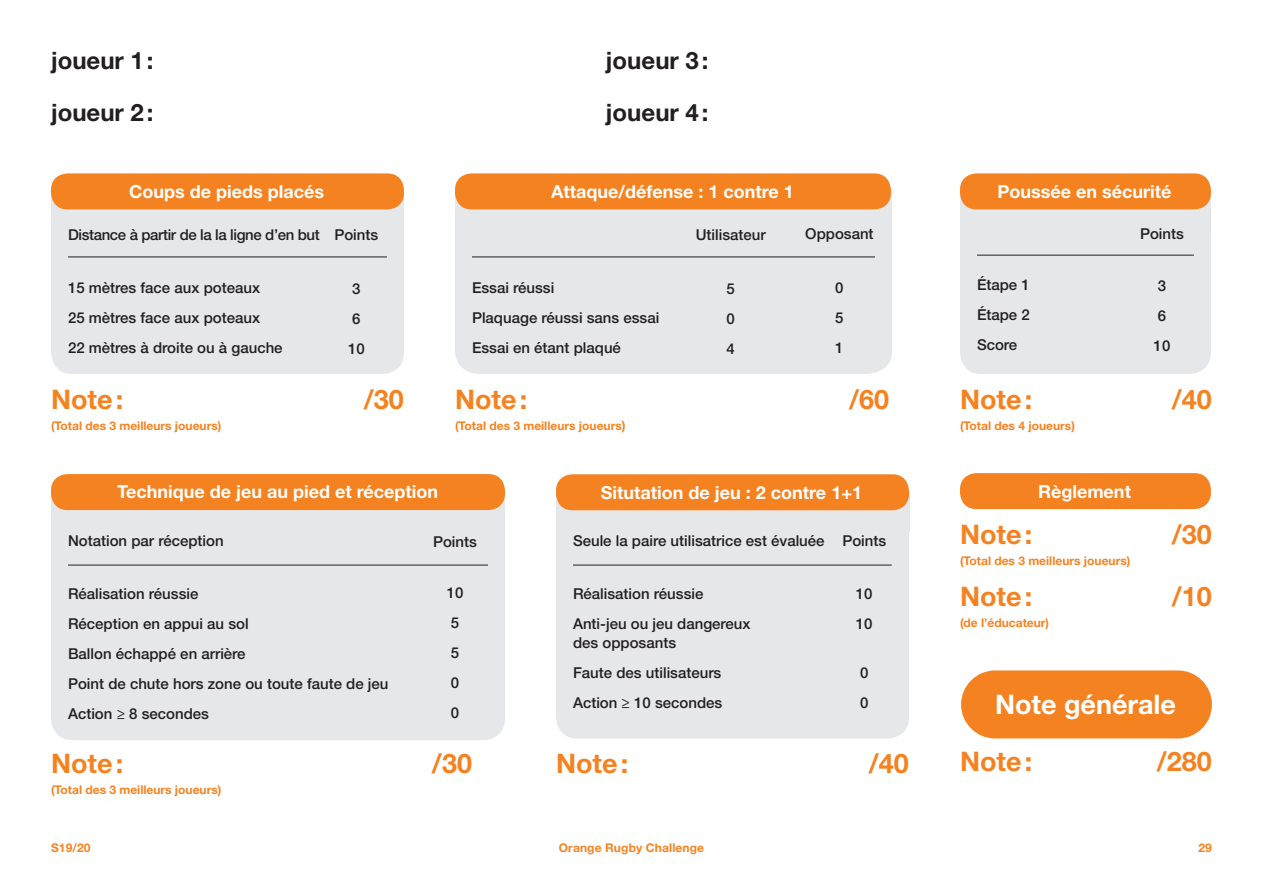
<style>
.page{position:relative;width:1263px;height:893px;background:#fff}
.page>*{position:absolute;margin:0;border:0;box-sizing:border-box;transform-origin:0 0}
.t1{font:700 27px "Helvetica Neue LT Std";color:#f58220}
.t2{font:700 27px "Helvetica Neue LT Std";color:#fff}
.t3{font:700 24px "Helvetica Neue LT Std";color:#231f20}
.t4{font:700 18px "Helvetica Neue LT Std";color:#fff}
.t5{font:500 15px "Helvetica Neue LT Std";color:#231f20}
.t6{font:500 15px "Helvetica Neue LT Std";letter-spacing:-.025em;color:#231f20}
.t7{font:700 12px "Helvetica Neue LT Std";color:#f58220}
.s1{font-size:12.75px}
</style>
<div class="page">
<svg style="left:455px;top:190px;width:437px;height:20px"></svg>
<svg style="left:556px;top:498px;width:353px;height:30px"></svg>
<svg style="left:960px;top:197px;width:251px;height:30px"></svg>
<div style="left:556px;top:511px;width:353px;height:228px;background:#e6e7e9;border-radius:21px"></div>
<hr style="left:573px;top:565px;width:319px;height:1px;background:#231f20">
<div style="left:960px;top:210px;width:251px;height:164px;background:#e6e7e9;border-radius:21px"></div>
<hr style="left:977px;top:255px;width:217px;height:1px;background:#231f20">
<div style="left:455px;top:210px;width:437px;height:164px;background:#e6e7e9"></div>
<hr style="left:472px;top:257px;width:403px;height:1px;background:#231f20">
<div style="left:556px;top:474px;width:353px;height:36px;background:#f58220;border-radius:16px"></div>
<div style="left:960px;top:173px;width:251px;height:36px;background:#f58220;border-radius:16px"></div>
<div style="left:960px;top:473px;width:251px;height:36px;background:#f58220;border-radius:16px"></div>
<div style="left:455px;top:173px;width:436px;height:36px;background:#f58220;border-radius:16px"></div>
<div style="left:51px;top:510px;width:454px;height:230px;background:#e6e7e9;border-radius:21px"></div>
<hr style="left:68px;top:565px;width:420px;height:1px;background:#231f20">
<div style="left:51px;top:474px;width:454px;height:36px;background:#f58220;border-radius:16px"></div>
<div style="left:961px;top:670px;width:251px;height:68px;background:#f58220;border-radius:34px"></div>
<svg style="left:51px;top:197px;width:353px;height:30px"></svg>
<div style="left:51px;top:210px;width:353px;height:164px;background:#e6e7e9;border-radius:21px"></div>
<hr style="left:68px;top:257px;width:319px;height:1px;background:#231f20">
<div style="left:51px;top:173px;width:353px;height:36px;background:#f58220;border-radius:16px"></div>
<p class="t3" style="left:51px;top:45px;width:104px">joueur 1:</p>
<p class="t3" style="left:51px;top:98px;width:104px">joueur 2:</p>
<p class="t4" style="left:129px;top:180px;width:196px">Coups de pieds placés</p>
<p class="t6" style="left:68px;top:226px;width:253px">Distance à partir de la la ligne d’en but</p>
<p class="t5" style="left:68px;top:278px;width:194px">15 mètres face aux poteaux</p>
<p class="t5" style="left:68px;top:308px;width:194px">25 mètres face aux poteaux</p>
<p class="t5" style="left:68px;top:338px;width:216px">22 mètres à droite ou à gauche</p>
<p class="t5" style="left:334px;top:226px;width:45px">Points</p>
<p class="t5" style="left:352px;top:280px;width:10px">3</p>
<p class="t5" style="left:352px;top:310px;width:10px">6</p>
<p class="t5" style="left:348px;top:340px;width:18px">10</p>
<p class="t3" style="left:606px;top:45px;width:104px">joueur 3:</p>
<p class="t3" style="left:606px;top:98px;width:104px">joueur 4:</p>
<p class="t4" style="left:551px;top:180px;width:244px">Attaque/défense : 1 contre 1</p>
<p class="t5" style="left:696px;top:225px;width:72px">Utilisateur</p>
<p class="t5" style="left:805px;top:225px;width:70px">Opposant</p>
<p class="t5" style="left:472px;top:278px;width:84px">Essai réussi</p>
<p class="t5" style="left:472px;top:308px;width:189px">Plaquage réussi sans essai</p>
<p class="t5" style="left:472px;top:338px;width:150px">Essai en étant plaqué</p>
<p class="t5" style="left:727px;top:279px;width:10px">5</p>
<p class="t5" style="left:727px;top:309px;width:10px">0</p>
<p class="t5" style="left:727px;top:339px;width:10px">4</p>
<p class="t5" style="left:835px;top:279px;width:10px">0</p>
<p class="t5" style="left:835px;top:309px;width:10px">5</p>
<p class="t5" style="left:835px;top:339px;width:10px">1</p>
<p class="t4" style="left:997px;top:180px;width:176px">Poussée en sécurité</p>
<p class="t5" style="left:977px;top:276px;width:54px">Étape 1</p>
<p class="t5" style="left:977px;top:306px;width:54px">Étape 2</p>
<p class="t5" style="left:977px;top:336px;width:42px">Score</p>
<p class="t5" style="left:1140px;top:224px;width:45px">Points</p>
<p class="t5" style="left:1158px;top:277px;width:10px">3</p>
<p class="t5" style="left:1158px;top:307px;width:10px">6</p>
<p class="t5" style="left:1154px;top:337px;width:18px">10</p>
<p class="t1" style="left:51px;top:383px;width:74px">Note:</p>
<p class="t1" style="left:849px;top:383px;width:42px">/60</p>
<p class="t1" style="left:1172px;top:383px;width:42px">/40</p>
<p class="t7" style="left:51px;top:418px;width:172px">(Total des 3 meilleurs joueurs)</p>
<p class="t1" style="left:364px;top:383px;width:42px">/30</p>
<p class="t1" style="left:455px;top:383px;width:74px">Note:</p>
<p class="t7" style="left:455px;top:418px;width:172px">(Total des 3 meilleurs joueurs<span class="s1">)</span></p>
<p class="t1" style="left:960px;top:383px;width:74px">Note:</p>
<p class="t7" style="left:960px;top:418px;width:116px">(Total des 4 joueurs)</p>
<p class="t4" style="left:117px;top:481px;width:322px">Technique de jeu au pied et réception</p>
<p class="t5" style="left:68px;top:532px;width:157px">Notation par réception</p>
<p class="t5" style="left:68px;top:584px;width:132px">Réalisation réussie</p>
<p class="t5" style="left:68px;top:614px;width:182px">Réception en appui au sol</p>
<p class="t5" style="left:68px;top:644px;width:179px">Ballon échappé en arrière</p>
<p class="t5" style="left:68px;top:674px;width:322px">Point de chute hors zone ou toute faute de jeu</p>
<p class="t5" style="left:68px;top:704px;width:142px">Action ≥ 8 secondes</p>
<p class="t5" style="left:433px;top:533px;width:45px">Points</p>
<p class="t5" style="left:447px;top:584px;width:18px">10</p>
<p class="t5" style="left:451px;top:614px;width:10px">5</p>
<p class="t5" style="left:451px;top:644px;width:10px">5</p>
<p class="t5" style="left:451px;top:674px;width:10px">0</p>
<p class="t5" style="left:451px;top:704px;width:10px">0</p>
<p class="t4" style="left:601px;top:481px;width:263px">Situtation de jeu : 2 contre 1+1</p>
<p class="t5" style="left:573px;top:532px;width:253px">Seule la paire utilisatrice est évaluée</p>
<p class="t5" style="left:573px;top:584px;width:132px">Réalisation réussie</p>
<p class="t5" style="left:573px;top:614px;width:179px">Anti-jeu ou jeu dangereux</p>
<p class="t5" style="left:573px;top:634px;width:105px">des opposants</p>
<p class="t5" style="left:573px;top:664px;width:150px">Faute des utilisateurs</p>
<p class="t5" style="left:573px;top:694px;width:151px">Action ≥ 10 secondes</p>
<p class="t5" style="left:842px;top:532px;width:45px">Points</p>
<p class="t5" style="left:856px;top:584px;width:18px">10</p>
<p class="t5" style="left:856px;top:614px;width:18px">10</p>
<p class="t5" style="left:860px;top:664px;width:10px">0</p>
<p class="t5" style="left:860px;top:694px;width:10px">0</p>
<p class="t1" style="left:432px;top:746px;width:42px">/30</p>
<p class="t1" style="left:869px;top:746px;width:42px">/40</p>
<p class="t1" style="left:51px;top:746px;width:74px">Note:</p>
<p class="t1" style="left:556px;top:746px;width:74px">Note:</p>
<p class="t7" style="left:51px;top:782px;width:172px">(Total des 3 meilleurs joueurs)</p>
<p class="t4" style="left:1038px;top:480px;width:94px">Règlement</p>
<p class="t1" style="left:960px;top:517px;width:74px">Note:</p>
<p class="t7" style="left:960px;top:553px;width:172px">(Total des 3 meilleurs joueurs)</p>
<p class="t1" style="left:960px;top:579px;width:74px">Note:</p>
<p class="t7" style="left:960px;top:615px;width:91px">(de l’éducateur)</p>
<p class="t1" style="left:1172px;top:517px;width:42px">/30</p>
<p class="t1" style="left:1172px;top:579px;width:42px">/10</p>
<p class="t2" style="left:995px;top:688px;width:182px">Note générale</p>
<p class="t1" style="left:960px;top:745px;width:74px">Note:</p>
<p class="t1" style="left:1157px;top:745px;width:57px">/280</p>
<p class="t7" style="left:51px;top:840px;width:41px">S19/20</p>
<p class="t7" style="left:559px;top:840px;width:147px">Orange Rugby Challenge</p>
<p class="t7" style="left:1198px;top:840px;width:15px">29</p>
</div>
